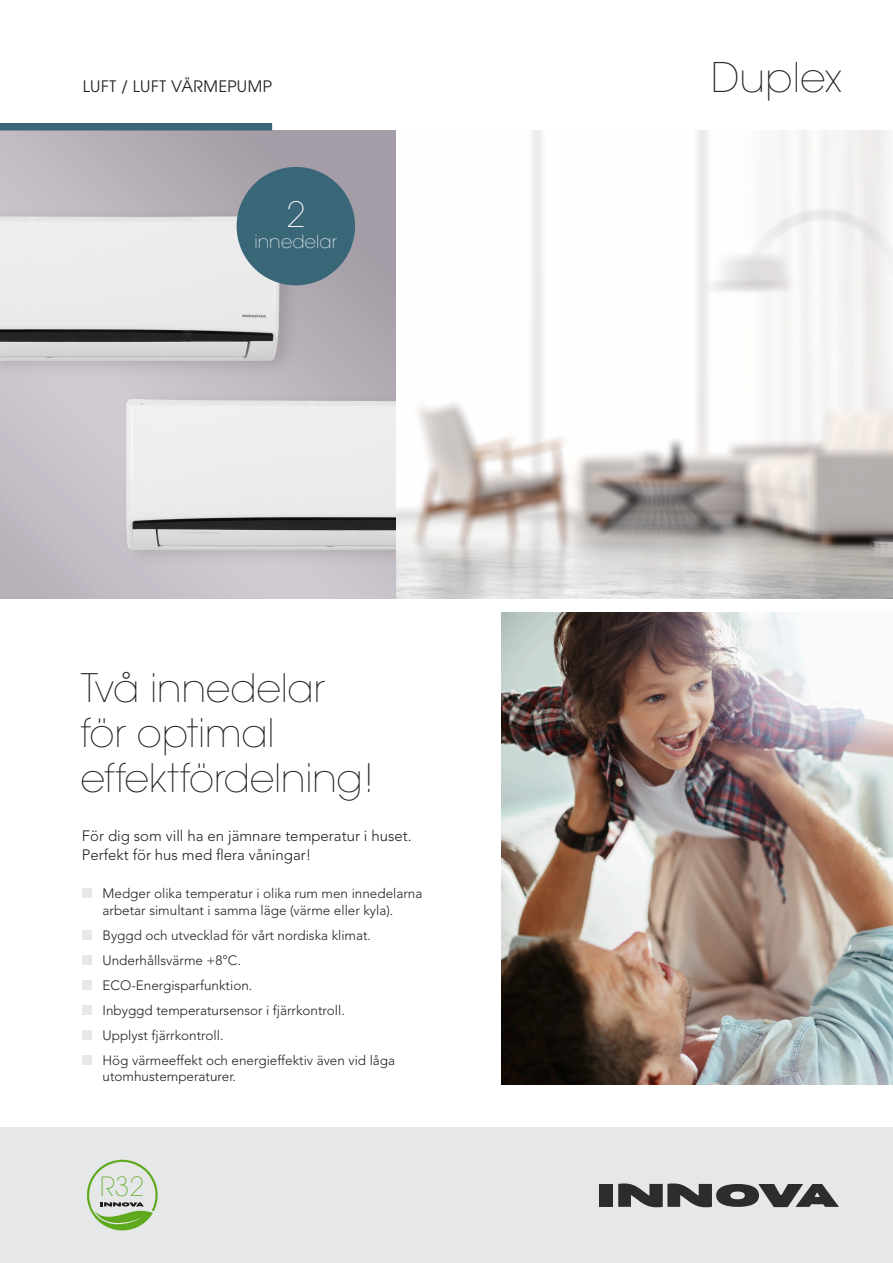
<style>
.page{position:relative;width:893px;height:1263px;background:#fff}
.page>*{position:absolute;margin:0;border:0;box-sizing:border-box;transform-origin:0 0}
.t1{font:200 40.5px "Avant Garde";color:#231f20}
.t2{font:200 39px/45px "Avant Garde";letter-spacing:-.01em;color:#231f20}
.t3{font:200 34.65px "Avant Garde";color:#fff}
.t4{font:200 26.25px "Avant Garde LT";color:#5fa91d}
.t5{font:200 18px "Avant Garde";letter-spacing:.01em;color:#fff}
.t6{font:15.75px "Avant Garde";letter-spacing:.035em;color:#231f20}
.t7{font:300 15px/19.5px "Avenir";color:#231f20}
.t8{font:300 13.5px/16.5px "Avenir";color:#231f20}
</style>
<div class="page">
<img style="left:502px;top:612px;width:391px;height:472px">
<svg style="left:0;top:130px;width:397px;height:468px"></svg>
<div style="left:120px;top:390px;width:300px;height:177px;background:#231f20;opacity:.15"></div>
<img style="left:125px;top:397px;width:272px;height:153px">
<div style="left:0;top:206px;width:301px;height:173px;background:#231f20;opacity:.15"></div>
<img style="left:0;top:212px;width:280px;height:150px">
<div style="left:237px;top:167px;width:118px;height:118px;background:#3a6778;border-radius:50%"></div>
<img style="left:397px;top:130px;width:496px;height:468px">
<div style="left:0;top:123px;width:272px;height:7px;background:#3a6778"></div>
<div style="left:82px;top:888px;width:10px;height:10px;background:#e6e7e9"></div>
<div style="left:82px;top:930px;width:10px;height:9px;background:#e6e7e9"></div>
<div style="left:82px;top:955px;width:10px;height:9px;background:#e6e7e9"></div>
<div style="left:82px;top:980px;width:10px;height:9px;background:#e6e7e9"></div>
<div style="left:82px;top:1005px;width:10px;height:9px;background:#e6e7e9"></div>
<div style="left:82px;top:1030px;width:10px;height:9px;background:#e6e7e9"></div>
<div style="left:82px;top:1055px;width:10px;height:9px;background:#e6e7e9"></div>
<div style="left:0;top:1128px;width:893px;height:135px;background:#e6e7e9"></div>
<div style="left:600px;top:1184px;width:13px;height:23px;background:#2e2b2c"></div>
<svg style="left:618px;top:1183px;width:221px;height:24px"></svg>
<svg style="left:87px;top:1159px;width:71px;height:72px"></svg>
<p class="t6" style="left:83px;top:77px;width:191px">LUFT / LUFT VÄRMEPUMP</p>
<p class="t3" style="left:286px;top:194px;width:21px">2</p>
<p class="t5" style="left:254px;top:230px;width:84px">innedelar</p>
<p class="t2" style="left:81px;top:666px;width:295px">Två innedelar för optimal effektfördelning!</p>
<p class="t7" style="left:82px;top:826px;width:331px">För dig som vill ha en jämnare temperatur i huset.<br>Perfekt för hus med flera våningar!</p>
<p class="t8" style="left:103px;top:885px;width:321px">Medger olika temperatur i olika rum men innedelarna arbetar simultant i samma läge (värme eller kyla).</p>
<p class="t8" style="left:103px;top:926px;width:270px">Byggd och utvecklad för vårt nordiska klimat.</p>
<p class="t8" style="left:103px;top:952px;width:140px">Underhållsvärme +8°C.</p>
<p class="t8" style="left:103px;top:977px;width:151px">ECO-Energisparfunktion.</p>
<p class="t8" style="left:103px;top:1002px;width:244px">Inbyggd temperatursensor i fjärrkontroll.</p>
<p class="t8" style="left:103px;top:1027px;width:122px">Upplyst fjärrkontroll.</p>
<p class="t8" style="left:103px;top:1052px;width:294px">Hög värmeeffekt och energieffektiv även vid låga utomhustemperaturer.</p>
<p class="t4" style="left:100px;top:1171px;width:45px">R32</p>
<p class="t1" style="left:711px;top:53px;width:133px">Duplex</p>
</div>
